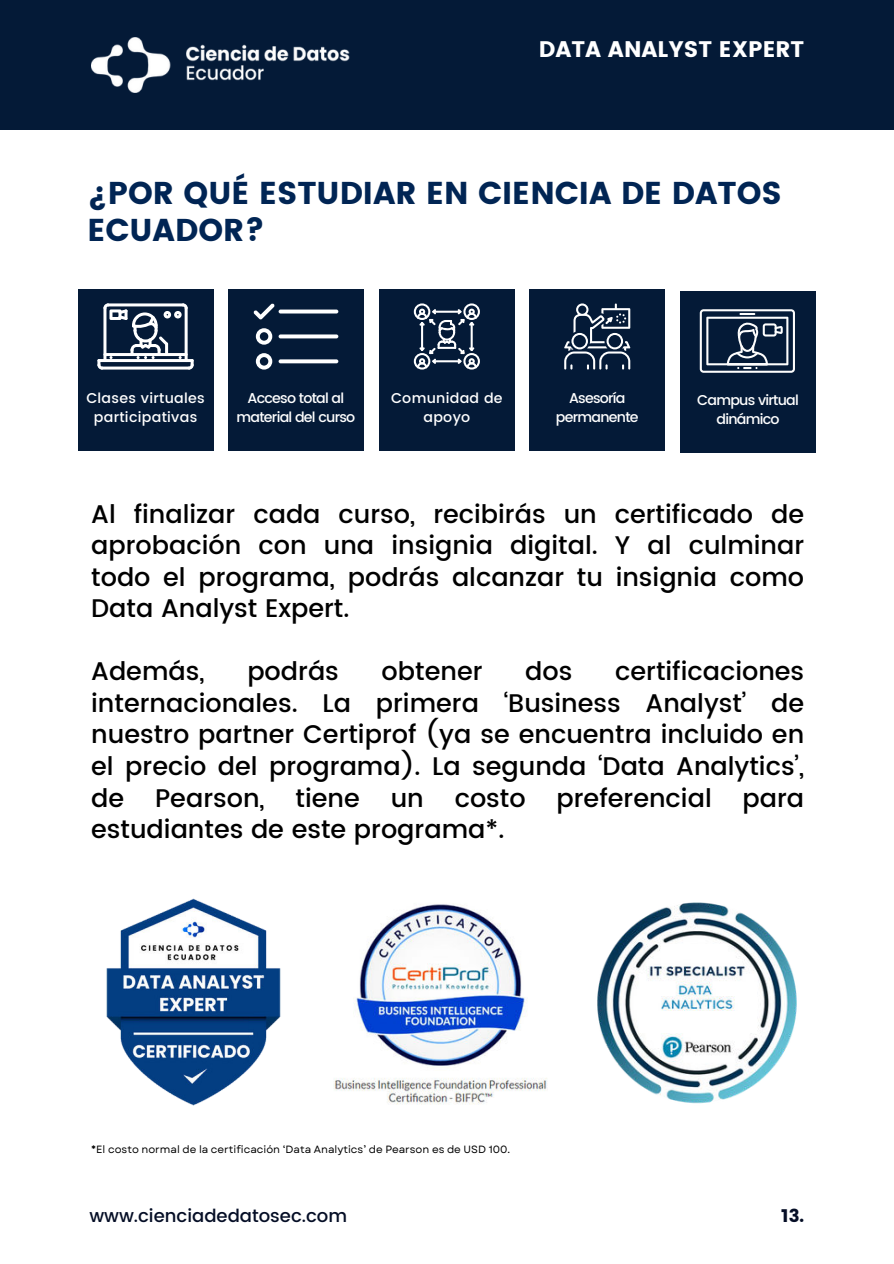
<style>
.page{position:relative;width:894px;height:1264px;background:#fff}
.page>*{position:absolute;margin:0;border:0;box-sizing:border-box;transform-origin:0 0}
.t1{font:31.5px/37.2px "Poppins";color:#012554}
.t2{font:500 25.5px/31.5px "Poppins";color:#000;text-align:justify}
.t3{font:22.5px "Poppins";color:#fff}
.t4{font:500 18px "Poppins";color:#050e26}
.t5{font:18px "Poppins";color:#050e26}
.t6{font:500 14.25px/19.5px "Poppins";letter-spacing:-.055em;color:#fff;text-align:center}
.t7{font:500 14.25px/19.5px "Poppins";letter-spacing:.02em;color:#fff;text-align:center}
.t8{font:10.5px "Garet";color:#000}
</style>
<div class="page">
<div style="left:0;top:0;width:893px;height:130px;background:#041a37"></div>
<img style="left:91px;top:38px;width:258px;height:55px">
<div style="left:228px;top:289px;width:135px;height:161px;background:#041a37"></div>
<div style="left:78px;top:289px;width:135px;height:161px;background:#041a37"></div>
<svg style="left:97px;top:303px;width:96px;height:66px"></svg>
<svg style="left:278px;top:309px;width:60px;height:4px"></svg>
<svg style="left:256px;top:328px;width:16px;height:16px"></svg>
<svg style="left:278px;top:334px;width:60px;height:4px"></svg>
<svg style="left:256px;top:353px;width:16px;height:16px"></svg>
<svg style="left:278px;top:359px;width:60px;height:4px"></svg>
<svg style="left:253px;top:303px;width:21px;height:16px"></svg>
<div style="left:529px;top:289px;width:135px;height:161px;background:#041a37"></div>
<div style="left:379px;top:289px;width:135px;height:161px;background:#041a37"></div>
<svg style="left:413px;top:303px;width:67px;height:66px"></svg>
<svg style="left:564px;top:303px;width:66px;height:66px"></svg>
<div style="left:680px;top:291px;width:135px;height:161px;background:#041a37"></div>
<svg style="left:699px;top:309px;width:95px;height:63px"></svg>
<img style="left:333px;top:904px;width:214px;height:201px">
<img style="left:106px;top:898px;width:175px;height:208px">
<img style="left:597px;top:902px;width:200px;height:202px">
<p class="t3" style="left:538px;top:36px;width:267px">DATA ANALYST EXPERT</p>
<p class="t1" style="left:87px;top:174px;width:695px">¿POR QUÉ ESTUDIAR EN CIENCIA DE DATOS<br>ECUADOR?</p>
<p class="t7" style="left:86px;top:388px;width:120px">Clases virtuales participativas</p>
<p class="t6" style="left:555px;top:388px;width:84px">Asesoría permanente</p>
<p class="t7" style="left:391px;top:388px;width:113px">Comunidad de apoyo</p>
<p class="t6" style="left:697px;top:390px;width:103px">Campus virtual dinámico</p>
<p class="t6" style="left:236px;top:388px;width:120px">Acceso total al material del curso</p>
<p class="t2" style="left:91px;top:499px;width:714px">Al finalizar cada curso, recibirás un certificado de aprobación con una insignia digital. Y al culminar todo el programa, podrás alcanzar tu insignia como Data Analyst Expert.</p>
<p class="t2" style="left:91px;top:656px;width:115px">Además,</p>
<p class="t2" style="left:247px;top:656px;width:93px">podrás</p>
<p class="t2" style="left:381px;top:656px;width:102px">obtener</p>
<p class="t2" style="left:525px;top:656px;width:49px">dos</p>
<p class="t2" style="left:91px;top:656px;width:714px;text-indent:523px">certificaciones internacionales. La primera ‘Business Analyst’ de nuestro partner Certiprof (ya se encuentra incluido en el precio del programa). La segunda ‘Data Analytics’, de Pearson, tiene un costo preferencial para estudiantes de este programa*.</p>
<p class="t8" style="left:91px;top:1142px;width:420px">*El costo normal de la certificación ‘Data Analytics’ de Pearson es de USD 100.</p>
<p class="t4" style="left:89px;top:1202px;width:259px">www.cienciadedatosec.com</p>
<p class="t5" style="left:781px;top:1205px;width:25px">13.</p>
</div>
